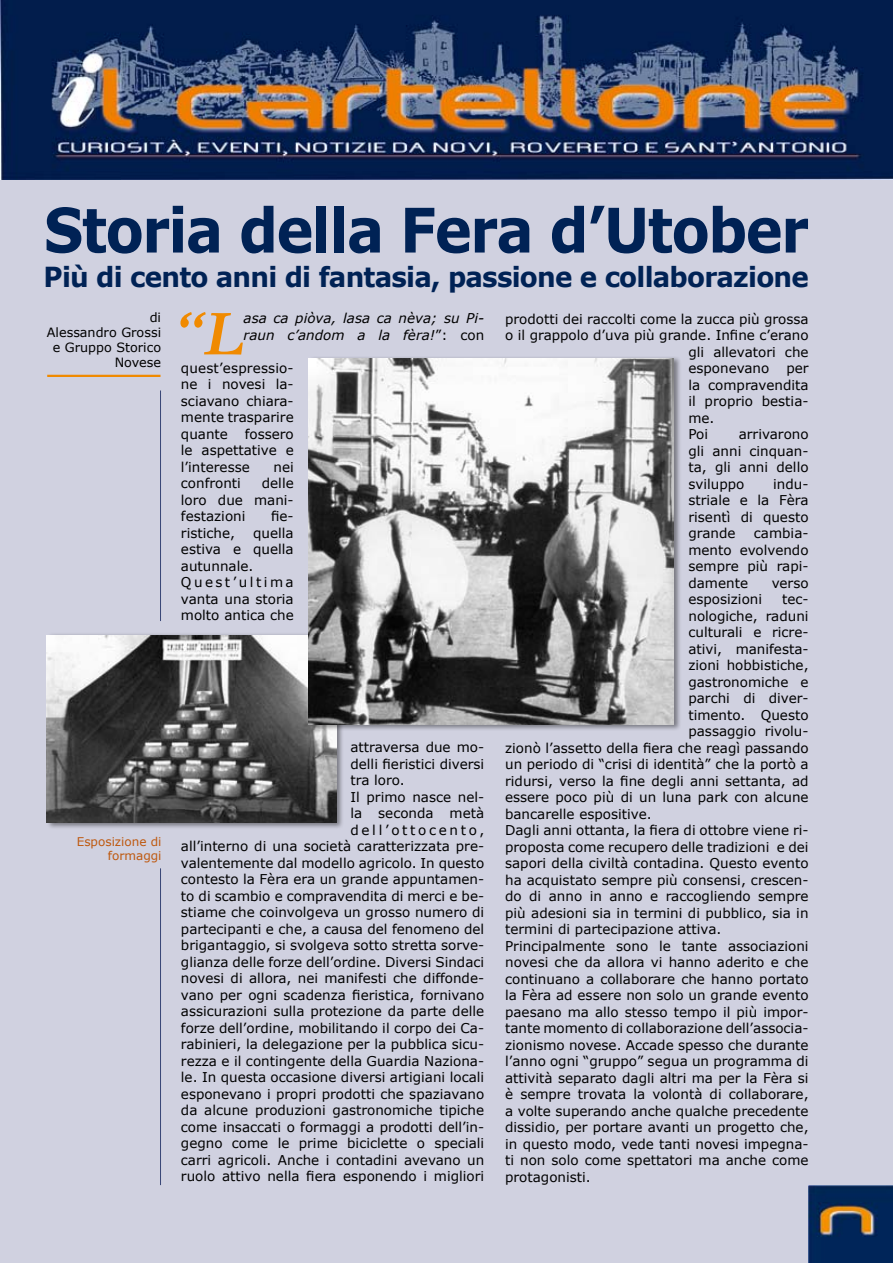
<style>
.page{position:relative;width:893px;height:1263px;background:#d0d1e0}
.page>*{position:absolute;margin:0;border:0;box-sizing:border-box;transform-origin:0 0}
.t1{font:italic 700 66px "Garamond";color:#f08a00}
.t2{font:700 61.5px "Verdana";letter-spacing:-.03em;color:#025;scale:.91 1}
.t3{font:700 27.6px "Verdana";letter-spacing:-.03em;color:#025;scale:.95 1}
.t4{font:13.5px/16.5px "Verdana";color:#000;text-align:justify}
.t5{font:italic 13.5px/16.5px "Verdana";color:#000}
.t6{font:13.5px "Verdana";letter-spacing:.2em;color:#000}
.t7{font:12.75px/15px "Verdana";color:#000;text-align:right}
.t8{font:12px/14.4px "Verdana";color:#be580e;text-align:right}
.s1{font-style:normal}
</style>
<div class="page">
<img style="left:0;top:0;width:893px;height:179px">
<hr style="left:160px;top:390px;width:1px;height:231px;background:#374676">
<div style="left:46px;top:632px;width:298px;height:197px;background:#000;opacity:.42"></div>
<img style="left:47px;top:635px;width:289px;height:188px">
<div style="left:308px;top:356px;width:374px;height:375px;background:#000;opacity:.42"></div>
<img style="left:309px;top:359px;width:365px;height:365px">
<hr style="left:160px;top:868px;width:1px;height:317px;background:#374676">
<hr style="left:47px;top:375px;width:114px;height:2px;background:#f08a00">
<h2 class="t2" style="left:44px;top:191px;width:842px">Storia della Fera d’Utober</h2>
<h3 class="t3" style="left:44px;top:259px;width:807px">Più di cento anni di fantasia, passione e collaborazione</h3>
<p class="t4" style="left:505px;top:310px;width:305px">prodotti dei raccolti come la zucca più grossa</p>
<p class="t4" style="left:505px;top:326px;width:305px">o il grappolo d’uva più grande. Infine c’erano</p>
<p class="t4" style="left:688px;top:343px;width:122px">gli allevatori che</p>
<p class="t4" style="left:688px;top:359px;width:82px">esponevano</p>
<h1 class="t1" style="left:174px;top:287px;width:70px">“L</h1>
<p class="t5" style="left:244px;top:310px;width:242px">asa ca piòva, lasa ca nèva; su Pi&shy;raun c’andom a la fèra!<span class="s1">”: con</span></p>
<p class="t4" style="left:181px;top:359px;width:114px">quest’espressio&shy;ne i novesi la&shy;sciavano chiara&shy;mente trasparire quante fossero le aspettative e l’interesse</p>
<p class="t7" style="left:47px;top:310px;width:116px">di<br>Alessandro Grossi e Gruppo Storico<br>Novese</p>
<p class="t4" style="left:688px;top:359px;width:122px;text-align:left;text-indent:98px">per la compravendita il proprio bestia&shy;me.<br>Poi</p>
<p class="t4" style="left:688px;top:425px;width:122px;text-indent:50px">arrivarono gli anni cinquan&shy;ta, gli anni dello sviluppo</p>
<p class="t4" style="left:273px;top:458px;width:22px">nei</p>
<p class="t4" style="left:181px;top:475px;width:62px">confronti</p>
<p class="t4" style="left:181px;top:475px;width:114px;text-indent:81px">delle loro due mani&shy;festazioni</p>
<p class="t4" style="left:688px;top:475px;width:122px;text-indent:85px">indu&shy;striale e la Fèra risentì di questo grande</p>
<p class="t4" style="left:271px;top:508px;width:24px">fie-</p>
<p class="t4" style="left:181px;top:524px;width:114px;text-align:left;text-indent:72px">quella estiva e quella autunnale.<br>Quest’ultima vanta una storia molto antica che</p>
<p class="t4" style="left:181px;top:524px;width:56px">ristiche,</p>
<p class="t4" style="left:688px;top:524px;width:122px;text-indent:65px">cambia&shy;mento evolvendo sempre più rapi&shy;damente</p>
<p class="t4" style="left:772px;top:574px;width:38px">verso</p>
<p class="t4" style="left:688px;top:590px;width:75px">esposizioni</p>
<p class="t4" style="left:782px;top:590px;width:28px">tec-</p>
<p class="t4" style="left:688px;top:607px;width:122px">nologiche, raduni</p>
<p class="t4" style="left:688px;top:623px;width:122px">culturali e ricre-</p>
<p class="t4" style="left:688px;top:640px;width:122px">ativi, manifesta-</p>
<p class="t4" style="left:688px;top:656px;width:122px">zioni hobbistiche,</p>
<p class="t4" style="left:688px;top:673px;width:122px">gastronomiche e</p>
<p class="t4" style="left:688px;top:689px;width:122px">parchi di diver-</p>
<p class="t4" style="left:688px;top:706px;width:122px">timento. Questo</p>
<p class="t4" style="left:688px;top:722px;width:122px">passaggio rivolu-</p>
<p class="t4" style="left:505px;top:739px;width:305px">zionò l’assetto della fiera che reagì passando</p>
<p class="t4" style="left:505px;top:755px;width:305px">un periodo di “crisi di identità” che la portò a</p>
<p class="t4" style="left:505px;top:772px;width:305px">ridursi, verso la fine degli anni settanta, ad</p>
<p class="t4" style="left:505px;top:788px;width:305px">essere poco più di un luna park con alcune</p>
<p class="t4" style="left:505px;top:805px;width:148px">bancarelle espositive.</p>
<p class="t4" style="left:505px;top:821px;width:305px">Dagli anni ottanta, la fiera di ottobre viene ri-</p>
<p class="t4" style="left:505px;top:838px;width:305px">proposta come recupero delle tradizioni e dei</p>
<p class="t4" style="left:505px;top:854px;width:305px">sapori della civiltà contadina. Questo evento</p>
<p class="t4" style="left:505px;top:871px;width:305px">ha acquistato sempre più consensi, crescen-</p>
<p class="t4" style="left:505px;top:887px;width:305px">do di anno in anno e raccogliendo sempre</p>
<p class="t4" style="left:505px;top:904px;width:305px">più adesioni sia in termini di pubblico, sia in</p>
<p class="t4" style="left:505px;top:920px;width:218px">termini di partecipazione attiva.</p>
<p class="t4" style="left:505px;top:937px;width:305px">Principalmente sono le tante associazioni</p>
<p class="t4" style="left:505px;top:953px;width:305px">novesi che da allora vi hanno aderito e che</p>
<p class="t4" style="left:505px;top:970px;width:305px">continuano a collaborare che hanno portato</p>
<p class="t4" style="left:505px;top:986px;width:305px">la Fèra ad essere non solo un grande evento</p>
<p class="t4" style="left:505px;top:1003px;width:305px">paesano ma allo stesso tempo il più impor-</p>
<p class="t4" style="left:505px;top:1019px;width:305px">tante momento di collaborazione dell’associa-</p>
<p class="t4" style="left:505px;top:1036px;width:305px">zionismo novese. Accade spesso che durante</p>
<p class="t4" style="left:505px;top:1052px;width:305px">l’anno ogni “gruppo” segua un programma di</p>
<p class="t4" style="left:505px;top:1069px;width:305px">attività separato dagli altri ma per la Fèra si</p>
<p class="t4" style="left:505px;top:1085px;width:305px">è sempre trovata la volontà di collaborare,</p>
<p class="t4" style="left:505px;top:1102px;width:305px">a volte superando anche qualche precedente</p>
<p class="t4" style="left:505px;top:1118px;width:305px">dissidio, per portare avanti un progetto che,</p>
<p class="t4" style="left:505px;top:1135px;width:305px">in questo modo, vede tanti novesi impegna-</p>
<p class="t4" style="left:505px;top:1151px;width:305px">ti non solo come spettatori ma anche come</p>
<p class="t4" style="left:505px;top:1168px;width:87px">protagonisti.</p>
<p class="t4" style="left:350px;top:739px;width:135px">attraversa due mo-</p>
<p class="t4" style="left:350px;top:755px;width:135px">delli fieristici diversi</p>
<p class="t4" style="left:350px;top:772px;width:56px">tra loro.</p>
<p class="t4" style="left:350px;top:788px;width:135px">Il primo nasce nel-</p>
<p class="t4" style="left:350px;top:804px;width:135px">la seconda metà</p>
<p class="t6" style="left:350px;top:821px;width:135px">dell’ottocento,</p>
<p class="t4" style="left:181px;top:837px;width:305px">all’interno di una società caratterizzata pre-</p>
<p class="t4" style="left:181px;top:854px;width:305px">valentemente dal modello agricolo. In questo</p>
<p class="t4" style="left:181px;top:870px;width:305px">contesto la Fèra era un grande appuntamen-</p>
<p class="t4" style="left:181px;top:887px;width:305px">to di scambio e compravendita di merci e be-</p>
<p class="t4" style="left:181px;top:903px;width:305px">stiame che coinvolgeva un grosso numero di</p>
<p class="t4" style="left:181px;top:920px;width:305px">partecipanti e che, a causa del fenomeno del</p>
<p class="t4" style="left:181px;top:936px;width:305px">brigantaggio, si svolgeva sotto stretta sorve-</p>
<p class="t4" style="left:181px;top:953px;width:305px">glianza delle forze dell’ordine. Diversi Sindaci</p>
<p class="t4" style="left:181px;top:969px;width:305px">novesi di allora, nei manifesti che diffonde-</p>
<p class="t4" style="left:181px;top:986px;width:305px">vano per ogni scadenza fieristica, fornivano</p>
<p class="t4" style="left:181px;top:1002px;width:305px">assicurazioni sulla protezione da parte delle</p>
<p class="t4" style="left:181px;top:1019px;width:305px">forze dell’ordine, mobilitando il corpo dei Ca-</p>
<p class="t4" style="left:181px;top:1035px;width:305px">rabinieri, la delegazione per la pubblica sicu-</p>
<p class="t4" style="left:181px;top:1052px;width:305px">rezza e il contingente della Guardia Naziona-</p>
<p class="t4" style="left:181px;top:1068px;width:305px">le. In questa occasione diversi artigiani locali</p>
<p class="t4" style="left:181px;top:1085px;width:305px">esponevano i propri prodotti che spaziavano</p>
<p class="t4" style="left:181px;top:1101px;width:305px">da alcune produzioni gastronomiche tipiche</p>
<p class="t4" style="left:181px;top:1118px;width:305px">come insaccati o formaggi a prodotti dell’in-</p>
<p class="t4" style="left:181px;top:1134px;width:305px">gegno come le prime biciclette o speciali</p>
<p class="t4" style="left:181px;top:1151px;width:305px">carri agricoli. Anche i contadini avevano un</p>
<p class="t4" style="left:181px;top:1167px;width:305px">ruolo attivo nella fiera esponendo i migliori</p>
<p class="t8" style="left:77px;top:834px;width:86px">Esposizione di formaggi</p>
</div>
